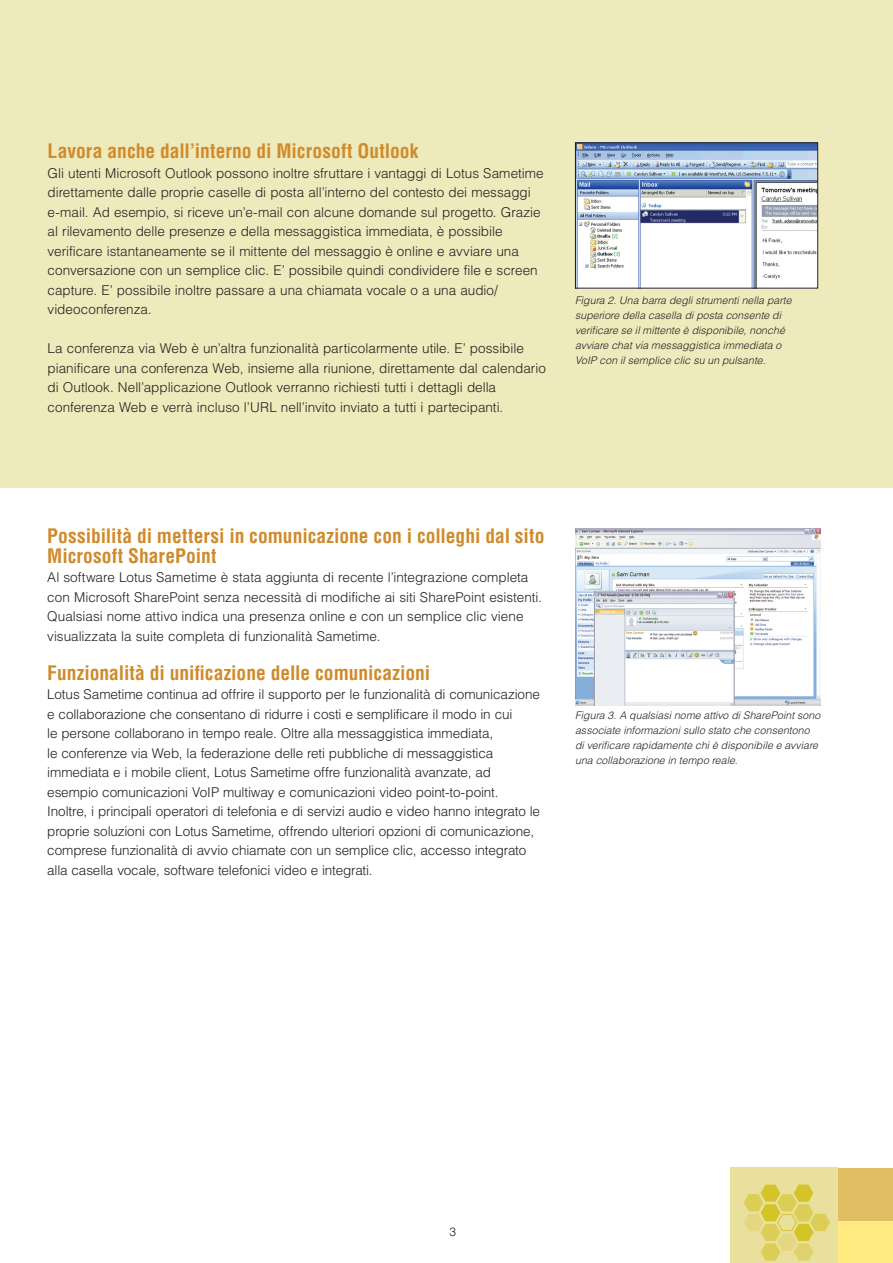
<style>
.page{position:relative;width:893px;height:1263px;background:#fff}
.page>*{position:absolute;margin:0;border:0;box-sizing:border-box;transform-origin:0 0}
.BRSubhead{font:700 condensed 19.5px/19.5px "Helvetica";color:#cf8b2b}
.BRBody{font:300 13.5px/19.5px "Helvetica";letter-spacing:-.005em;color:#231f20}
.t1{font:300 12px "Helvetica";color:#231f20}
.BRCaption{font:italic 300 10.5px/15px "Helvetica";letter-spacing:.005em;color:#231f20}
</style>
<div class="page">
<div style="left:0;top:0;width:893px;height:488px;background:#efeabc"></div>
<img style="left:577px;top:144px;width:239px;height:143px">
<div style="left:575px;top:142px;width:243px;height:147px;border:1px solid #231f20"></div>
<div style="left:730px;top:1168px;width:108px;height:95px;background:#eae09e"></div>
<svg style="left:744px;top:1184px;width:86px;height:76px"></svg>
<div style="left:838px;top:1168px;width:55px;height:54px;background:#e1bd63"></div>
<div style="left:838px;top:1221px;width:55px;height:42px;background:#ffeb82"></div>
<img style="left:575px;top:528px;width:245px;height:177px">
<p class="BRSubhead" style="left:48px;top:141px;width:372px">Lavora anche dall’interno di Microsoft Outlook</p>
<p class="BRBody" style="left:48px;top:163px;width:498px">Gli utenti Microsoft Outlook possono inoltre sfruttare i vantaggi di Lotus Sametime direttamente dalle proprie caselle di posta all’interno del contesto dei messaggi e-mail. Ad esempio, si riceve un’e-mail con alcune domande sul progetto. Grazie al rilevamento delle presenze e della messaggistica immediata, è possibile verificare istantaneamente se il mittente del messaggio è online e avviare una conversazione con un semplice clic. E’ possibile quindi condividere file e screen capture. E’ possibile inoltre passare a una chiamata vocale o a una audio/ videoconferenza.</p>
<p class="BRBody" style="left:48px;top:338px;width:500px">La conferenza via Web è un’altra funzionalità particolarmente utile. E’ possibile pianificare una conferenza Web, insieme alla riunione, direttamente dal calendario di Outlook. Nell’applicazione Outlook verranno richiesti tutti i dettagli della conferenza Web e verrà incluso l’URL nell’invito inviato a tutti i partecipanti.</p>
<p class="BRCaption" style="left:575px;top:292px;width:218px">Figura 2. Una barra degli strumenti nella parte superiore della casella di posta consente di verificare se il mittente è disponibile, nonché avviare chat via messaggistica immediata o VoIP con il semplice clic su un pulsante.</p>
<p class="BRSubhead" style="left:47px;top:526px;width:499px">Possibilità di mettersi in comunicazione con i colleghi dal sito<br>Microsoft SharePoint</p>
<p class="BRBody" style="left:47px;top:567px;width:496px">Al software Lotus Sametime è stata aggiunta di recente l’integrazione completa con Microsoft SharePoint senza necessità di modifiche ai siti SharePoint esistenti.<br>Qualsiasi nome attivo indica una presenza online e con un semplice clic viene visualizzata la suite completa di funzionalità Sametime.</p>
<p class="BRSubhead" style="left:47px;top:663px;width:384px">Funzionalità di unificazione delle comunicazioni</p>
<p class="BRBody" style="left:47px;top:684px;width:494px">Lotus Sametime continua ad offrire il supporto per le funzionalità di comunicazione e collaborazione che consentano di ridurre i costi e semplificare il modo in cui<br>le persone collaborano in tempo reale. Oltre alla messaggistica immediata,<br>le conferenze via Web, la federazione delle reti pubbliche di messaggistica immediata e i mobile client, Lotus Sametime offre funzionalità avanzate, ad esempio comunicazioni VoIP multiway e comunicazioni video point-to-point.<br>Inoltre, i principali operatori di telefonia e di servizi audio e video hanno integrato le proprie soluzioni con Lotus Sametime, offrendo ulteriori opzioni di comunicazione, comprese funzionalità di avvio chiamate con un semplice clic, accesso integrato alla casella vocale, software telefonici video e integrati.</p>
<p class="BRCaption" style="left:575px;top:707px;width:247px">Figura 3. A qualsiasi nome attivo di SharePoint sono associate informazioni sullo stato che consentono di verificare rapidamente chi è disponibile e avviare una collaborazione in tempo reale.</p>
<p class="t1" style="left:449px;top:1224px;width:8px">3</p>
</div>
